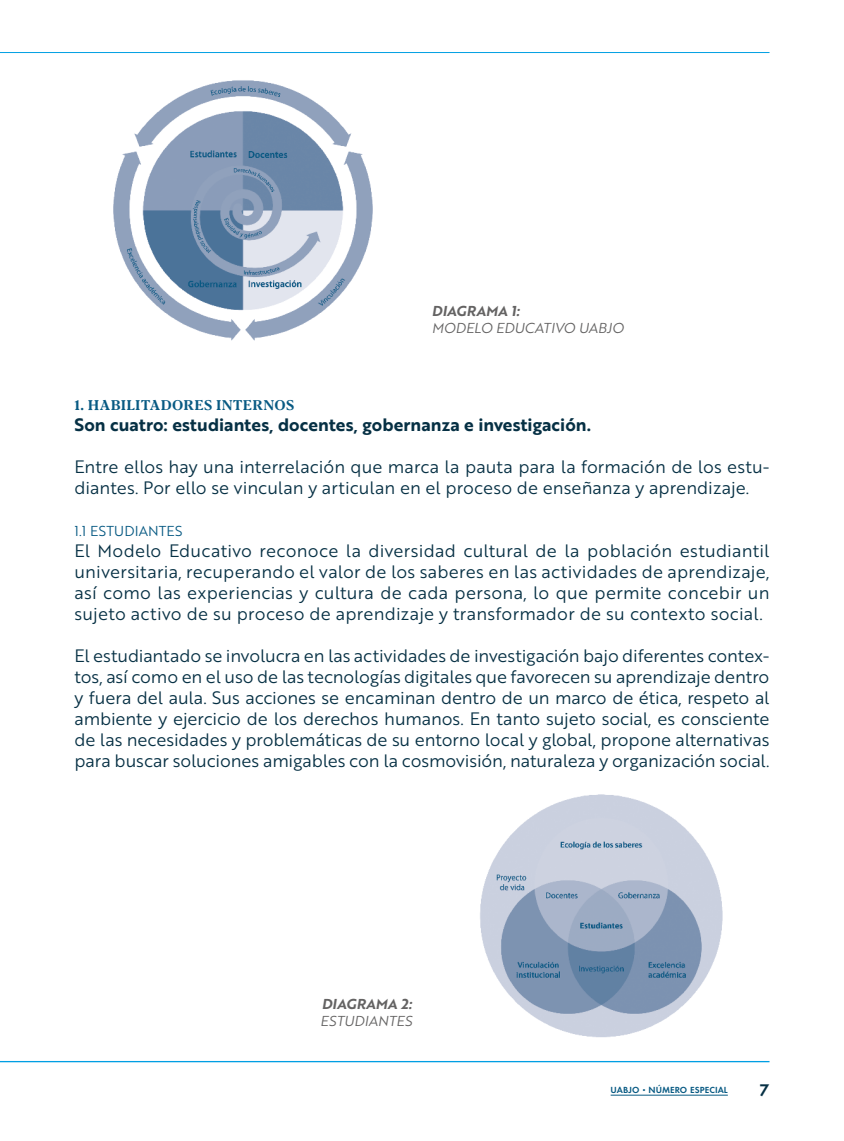
<style>
.page{position:relative;width:844px;height:1141px;background:#fff}
.page>*{position:absolute;margin:0;border:0;box-sizing:border-box;transform-origin:0 0}
.t1{font:17.5px/21px "Brother 1816 Book";letter-spacing:.005em;color:#063044;text-align:justify}
.t2{font:17.5px "Brother 1816 Bold";letter-spacing:.005em;color:#063044}
.t3{font:600 17.5px "Futura T";color:#063044}
.t4{font:14px "Brother 1816 Book Italic";letter-spacing:.01em;color:#646363}
.t5{font:700 14px "Blacker Text";letter-spacing:.02em;color:#085a83}
.t6{font:14px "Brother 1816 Bold Italic";letter-spacing:.01em;color:#646363}
.t7{font:14px "Brother 1816 Book";letter-spacing:.01em;color:#085a83}
.t8{font:600 9.1px "Futura T";letter-spacing:.005em;color:#085a83}
.s1{font-size:13.12px}
</style>
<div class="page">
<hr style="left:0;top:1061px;width:769px;height:1px;background:#009fe3">
<hr style="left:610px;top:1095px;width:117px;height:1px;background:#085a83">
<hr style="left:0;top:52px;width:769px;height:1px;background:#009fe3">
<img style="left:113px;top:80px;width:260px;height:261px">
<img style="left:480px;top:794px;width:243px;height:244px">
<p class="t6" style="left:432px;top:300px;width:89px">DIAGRAMA 1:</p>
<p class="t4" style="left:432px;top:318px;width:193px">MODELO EDUCATIVO UABJO</p>
<p class="t5" style="left:74px;top:397px;width:221px">1. HABILITADORES INTERNOS</p>
<p class="t2" style="left:74px;top:412px;width:518px">Son cuatro: estudiantes, docentes, gobernanza e investigación.</p>
<p class="t1" style="left:74px;top:456px;width:696px">Entre ellos hay una interrelación que marca la pauta para la formación de los estu&shy;diantes. Por ello se vinculan y articulan en el proceso de enseñanza y aprendizaje.</p>
<p class="t7" style="left:74px;top:521px;width:109px">1.1 ESTUDIANTES</p>
<p class="t1" style="left:74px;top:540px;width:696px">El Modelo Educativo reconoce la diversidad cultural de la población estudiantil universitaria, recuperando el valor de los saberes en las actividades de aprendizaje, así como las experiencias y cultura de cada persona, lo que permite concebir un sujeto activo de su proceso de aprendizaje y transformador de su contexto social.</p>
<p class="t1" style="left:74px;top:645px;width:696px">El estudiantado se involucra en las actividades de investigación bajo diferentes contex&shy;tos, así como en el uso de las tecnologías digitales que favorecen su aprendizaje dentro y fuera del aula. Sus acciones se encaminan dentro de un marco de ética, respeto al ambiente y ejercicio de los derechos humanos. En tanto sujeto social, es consciente de las necesidades y problemáticas de su entorno local y global, propone alternativas para buscar soluciones amigables con la cosmovisión, naturaleza y organización social.</p>
<p class="t6" style="left:321px;top:993px;width:92px">DIAGRAMA 2:</p>
<p class="t4" style="left:320px;top:1011px;width:93px">ESTUDIANTES</p>
<p class="t8" style="left:610px;top:1084px;width:119px">UABJO <span class="s1">·</span> NÚMERO ESPECIAL</p>
<p class="t3" style="left:759px;top:1080px;width:11px">7</p>
</div>
